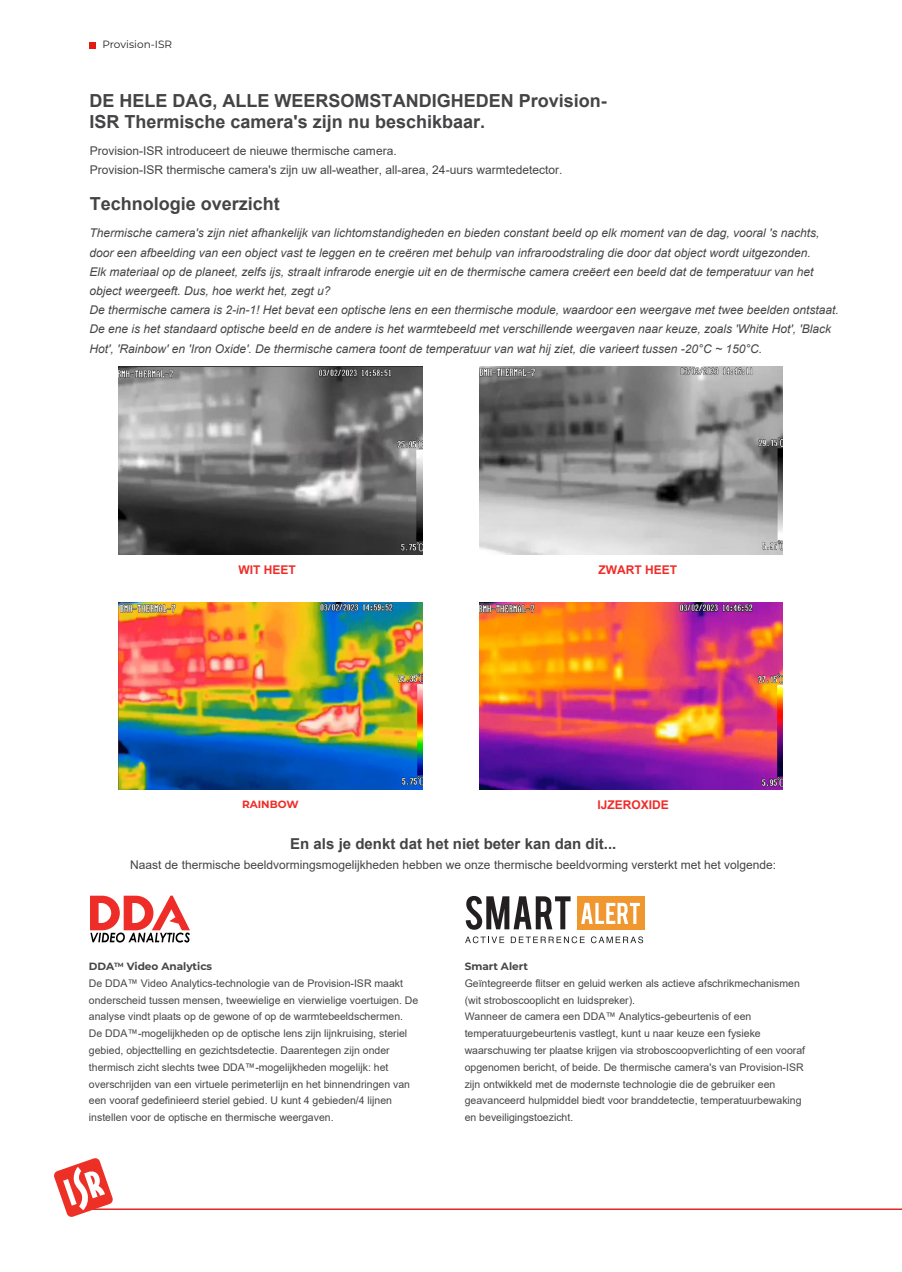
<style>
.page{position:relative;width:902px;height:1272px;background:#fff}
.page>*{position:absolute;margin:0;border:0;box-sizing:border-box;transform-origin:0 0}
.t1{font:700 18px/21px "Arial";color:#444446}
.t2{font:700 15px "Arial";color:#444446}
.t3{font:italic 12px/19.2px "Arial";color:#454647}
.t4{font:12px/19.2px "Arial";color:#444446}
.t5{font:700 12px "Arial";color:#ee2d28}
.t6{font:10.5px/16.8px "Arial";color:#454647}
.body_7_dark{font:10.5px "Montserrat";letter-spacing:.005em;color:#231f20}
.t7{font:700 10.5px "Montserrat";color:#ee2d28}
.s1{font-family:"Montserrat";font-weight:700}
</style>
<div class="page">
<svg style="left:90px;top:42px;width:6px;height:6px"></svg>
<svg style="left:465px;top:936px;width:39px;height:7px"></svg>
<svg style="left:510px;top:936px;width:74px;height:7px"></svg>
<svg style="left:591px;top:936px;width:52px;height:7px"></svg>
<svg style="left:465px;top:895px;width:105px;height:34px"></svg>
<div style="left:576px;top:896px;width:68px;height:33px;background:#f1972f"></div>
<svg style="left:581px;top:902px;width:58px;height:22px"></svg>
<svg style="left:90px;top:895px;width:100px;height:47px"></svg>
<img style="left:119px;top:367px;width:303px;height:187px">
<img style="left:479px;top:602px;width:303px;height:187px">
<img style="left:479px;top:366px;width:303px;height:188px">
<img style="left:118px;top:602px;width:304px;height:187px">
<hr style="left:92px;top:1208px;width:809px;height:1px;background:#e22725">
<svg style="left:54px;top:1158px;width:59px;height:58px"></svg>
<p class="body_7_dark" style="left:102px;top:37px;width:71px">Provision-ISR</p>
<p class="t1" style="left:89px;top:91px;width:519px">DE HELE DAG, ALLE WEERSOMSTANDIGHEDEN Provision-<br>ISR Thermische camera's zijn nu beschikbaar.</p>
<p class="t4" style="left:90px;top:141px;width:474px">Provision-ISR introduceert de nieuwe thermische camera.<br>Provision-ISR thermische camera's zijn uw all-weather, all-area, 24-uurs warmtedetector.</p>
<p class="t1" style="left:90px;top:193px;width:192px">Technologie overzicht</p>
<p class="t3" style="left:89px;top:224px;width:751px">Thermische camera's zijn niet afhankelijk van lichtomstandigheden en bieden constant beeld op elk moment van de dag, vooral 's nachts, door een afbeelding van een object vast te leggen en te creëren met behulp van infraroodstraling die door dat object wordt uitgezonden.<br>Elk materiaal op de planeet, zelfs ijs, straalt infrarode energie uit en de thermische camera creëert een beeld dat de temperatuur van het object weergeeft. Dus, hoe werkt het, zegt u?<br>De thermische camera is 2-in-1! Het bevat een optische lens en een thermische module, waardoor een weergave met twee beelden ontstaat.<br>De ene is het standaard optische beeld en de andere is het warmtebeeld met verschillende weergaven naar keuze, zoals 'White Hot', 'Black Hot', 'Rainbow' en 'Iron Oxide'. De thermische camera toont de temperatuur van wat hij ziet, die varieert tussen -20°C ~ 150°C.</p>
<p class="t5" style="left:238px;top:561px;width:59px">WIT HEET</p>
<p class="t5" style="left:598px;top:561px;width:80px">ZWART HEET</p>
<p class="t7" style="left:242px;top:797px;width:58px">RAINBOW</p>
<p class="t5" style="left:597px;top:796px;width:73px">IJZEROXIDE</p>
<p class="t2" style="left:290px;top:832px;width:327px">En als je denkt dat het niet beter kan dan dit...</p>
<p class="t4" style="left:130px;top:855px;width:647px">Naast de thermische beeldvormingsmogelijkheden hebben we onze thermische beeldvorming versterkt met het volgende:</p>
<p class="t6" style="left:89px;top:957px;width:331px"><span class="s1">DDA</span><sup>TM</sup> <span class="s1">Video Analytics<br></span>De DDA™ Video Analytics-technologie van de Provision-ISR maakt onderscheid tussen mensen, tweewielige en vierwielige voertuigen. De analyse vindt plaats op de gewone of op de warmtebeeldschermen.<br>De DDA™-mogelijkheden op de optische lens zijn lijnkruising, steriel gebied, objecttelling en gezichtsdetectie. Daarentegen zijn onder thermisch zicht slechts twee DDA™-mogelijkheden mogelijk: het overschrijden van een virtuele perimeterlijn en het binnendringen van een vooraf gedefinieerd steriel gebied. U kunt 4 gebieden/4 lijnen instellen voor de optische en thermische weergaven.</p>
<p class="t6" style="left:464px;top:957px;width:342px"><span class="s1">Smart Alert<br></span>Geïntegreerde flitser en geluid werken als actieve afschrikmechanismen (wit stroboscooplicht en luidspreker).<br>Wanneer de camera een DDA™ Analytics-gebeurtenis of een temperatuurgebeurtenis vastlegt, kunt u naar keuze een fysieke waarschuwing ter plaatse krijgen via stroboscoopverlichting of een vooraf opgenomen bericht, of beide. De thermische camera's van Provision-ISR zijn ontwikkeld met de modernste technologie die de gebruiker een geavanceerd hulpmiddel biedt voor branddetectie, temperatuurbewaking en beveiligingstoezicht.</p>
</div>
